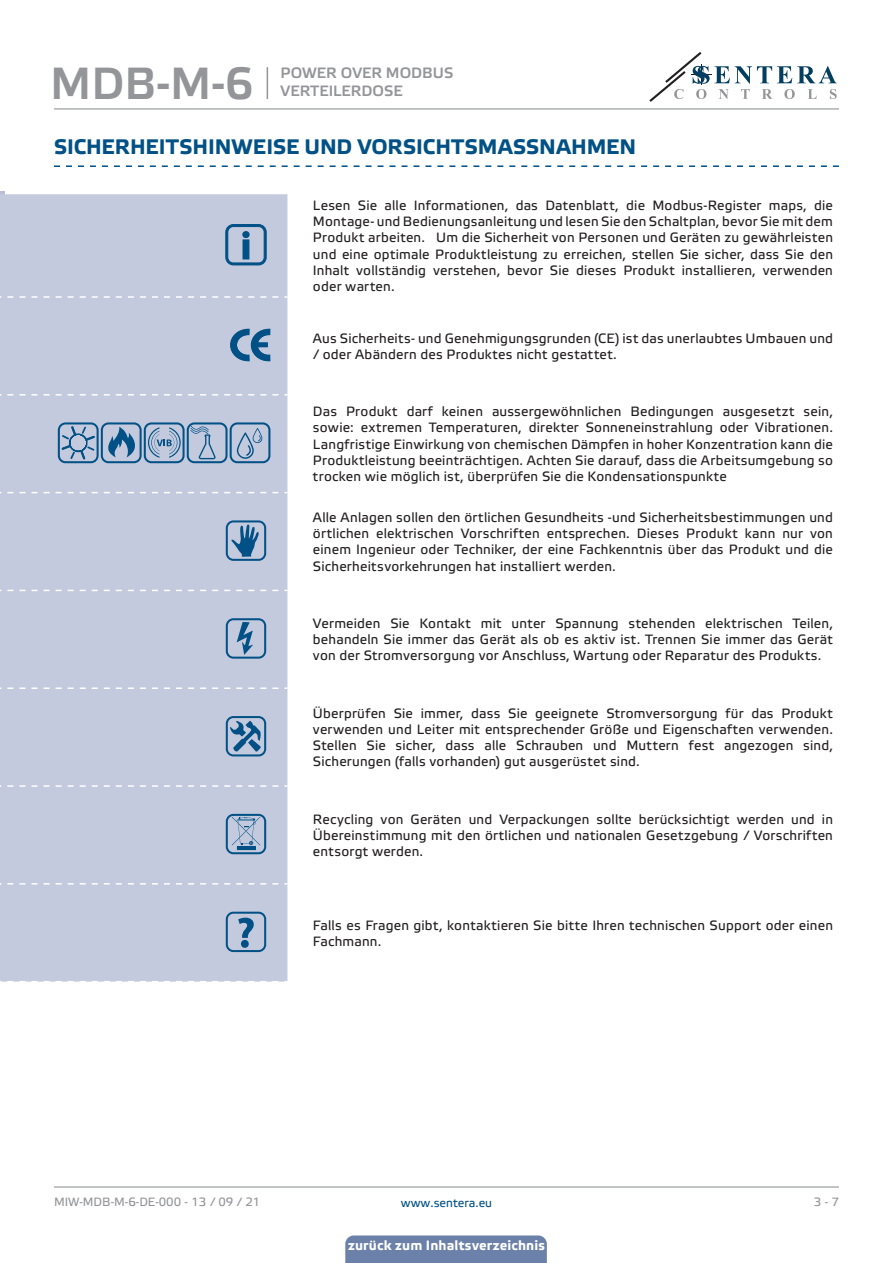
<style>
.page{position:relative;width:893px;height:1263px;background:#fff}
.page>*{position:absolute;margin:0;border:0;box-sizing:border-box;transform-origin:0 0}
.t1{font:45px "Etelka Medium Pro";color:#939598}
.t2{font:700 21px "Etelka Text Pro";color:#015186}
.t3{font:15px "Etelka Medium Pro";color:#939598}
.t4{font:13.5px/16.2px "Etelka Text Pro";letter-spacing:.015em;color:#231f20;text-align:justify}
.t5{font:700 13.5px "Etelka Text Pro";letter-spacing:.015em;color:#fff}
.t6{font:12px "Etelka Text Pro";color:#939598}
.t7{font:12px "Etelka Text Pro";color:#015186}
</style>
<div class="page">
<hr style="left:54px;top:108px;width:785px;height:1px;background:#939598">
<hr style="left:54px;top:1186px;width:785px;height:1px;background:#939598">
<svg style="left:649px;top:52px;width:188px;height:50px"></svg>
<div style="left:345px;top:1235px;width:202px;height:28px;background:#6c81aa"></div>
<hr style="left:0;top:191px;width:4px;height:10px;background:#b7bfd5">
<svg style="left:54px;top:165px;width:785px;height:2px"></svg>
<div style="left:0;top:194px;width:287px;height:788px;background:#c4cadd"></div>
<svg style="left:7px;top:296px;width:280px;height:2px"></svg>
<svg style="left:7px;top:394px;width:280px;height:2px"></svg>
<svg style="left:7px;top:492px;width:280px;height:1px"></svg>
<svg style="left:7px;top:590px;width:280px;height:1px"></svg>
<svg style="left:7px;top:687px;width:280px;height:2px"></svg>
<svg style="left:7px;top:785px;width:280px;height:2px"></svg>
<svg style="left:7px;top:883px;width:280px;height:1px"></svg>
<svg style="left:7px;top:981px;width:280px;height:1px"></svg>
<svg style="left:226px;top:224px;width:40px;height:41px;background:#82a1bf"></svg>
<svg style="left:229px;top:328px;width:42px;height:34px"></svg>
<svg style="left:58px;top:422px;width:212px;height:41px;background:#8ca7c4"></svg>
<svg style="left:226px;top:520px;width:40px;height:41px;background:#7297b8"></svg>
<svg style="left:226px;top:618px;width:40px;height:41px;background:#87a4c2"></svg>
<svg style="left:226px;top:716px;width:40px;height:40px;background:#7196b8"></svg>
<svg style="left:226px;top:814px;width:40px;height:40px;background:#8ca7c4"></svg>
<svg style="left:226px;top:912px;width:40px;height:40px;background:#89a5c2"></svg>
<hr style="left:267px;top:67px;width:1px;height:32px;background:#939598">
<h1 class="t1" style="left:50px;top:59px;width:205px">MDB-M-6</h1>
<p class="t3" style="left:281px;top:65px;width:174px">POWER OVER MODBUS</p>
<p class="t3" style="left:281px;top:83px;width:124px">VERTEILERDOSE</p>
<h2 class="t2" style="left:54px;top:135px;width:584px">SICHERHEITSHINWEISE UND VORSICHTSMASSNAHMEN</h2>
<p class="t4" style="left:313px;top:198px;width:522px">Lesen Sie alle Informationen, das Datenblatt, die Modbus-Register maps, die Montage- und Bedienungsanleitung und lesen Sie den Schaltplan, bevor Sie mit dem Produkt arbeiten. Um die Sicherheit von Personen und Geräten zu gewährleisten und eine optimale Produktleistung zu erreichen, stellen Sie sicher, dass Sie den Inhalt vollständig verstehen, bevor Sie dieses Produkt installieren, verwenden oder warten.</p>
<p class="t4" style="left:313px;top:331px;width:521px">Aus Sicherheits- und Genehmigungsgrunden (CE) ist das unerlaubtes Umbauen und / oder Abändern des Produktes nicht gestattet.</p>
<p class="t4" style="left:313px;top:404px;width:521px">Das Produkt darf keinen aussergewöhnlichen Bedingungen ausgesetzt sein, sowie: extremen Temperaturen, direkter Sonneneinstrahlung oder Vibrationen.<br>Langfristige Einwirkung von chemischen Dämpfen in hoher Konzentration kann die Produktleistung beeinträchtigen. Achten Sie darauf, dass die Arbeitsumgebung so trocken wie möglich ist, überprüfen Sie die Kondensationspunkte</p>
<p class="t4" style="left:313px;top:510px;width:521px">Alle Anlagen sollen den örtlichen Gesundheits -und Sicherheitsbestimmungen und örtlichen elektrischen Vorschriften entsprechen. Dieses Produkt kann nur von einem Ingenieur oder Techniker, der eine Fachkenntnis über das Produkt und die Sicherheitsvorkehrungen hat installiert werden.</p>
<p class="t4" style="left:313px;top:616px;width:521px">Vermeiden Sie Kontakt mit unter Spannung stehenden elektrischen Teilen, behandeln Sie immer das Gerät als ob es aktiv ist. Trennen Sie immer das Gerät von der Stromversorgung vor Anschluss, Wartung oder Reparatur des Produkts.</p>
<p class="t4" style="left:313px;top:706px;width:521px">Überprüfen Sie immer, dass Sie geeignete Stromversorgung für das Produkt verwenden und Leiter mit entsprechender Größe und Eigenschaften verwenden.<br>Stellen Sie sicher, dass alle Schrauben und Muttern fest angezogen sind, Sicherungen (falls vorhanden) gut ausgerüstet sind.</p>
<p class="t4" style="left:313px;top:812px;width:521px">Recycling von Geräten und Verpackungen sollte berücksichtigt werden und in Übereinstimmung mit den örtlichen und nationalen Gesetzgebung / Vorschriften entsorgt werden.</p>
<p class="t4" style="left:313px;top:917px;width:521px">Falls es Fragen gibt, kontaktieren Sie bitte Ihren technischen Support oder einen<br>Fachmann.</p>
<p class="t6" style="left:54px;top:1195px;width:208px">MIW-MDB-M-6-DE-000 - 13 / 09 / 21</p>
<p class="t7" style="left:401px;top:1196px;width:93px">www.sentera.eu</p>
<p class="t6" style="left:814px;top:1195px;width:27px">3 - 7</p>
<p class="t5" style="left:348px;top:1238px;width:198px">zurück zum Inhaltsverzeichnis</p>
</div>
